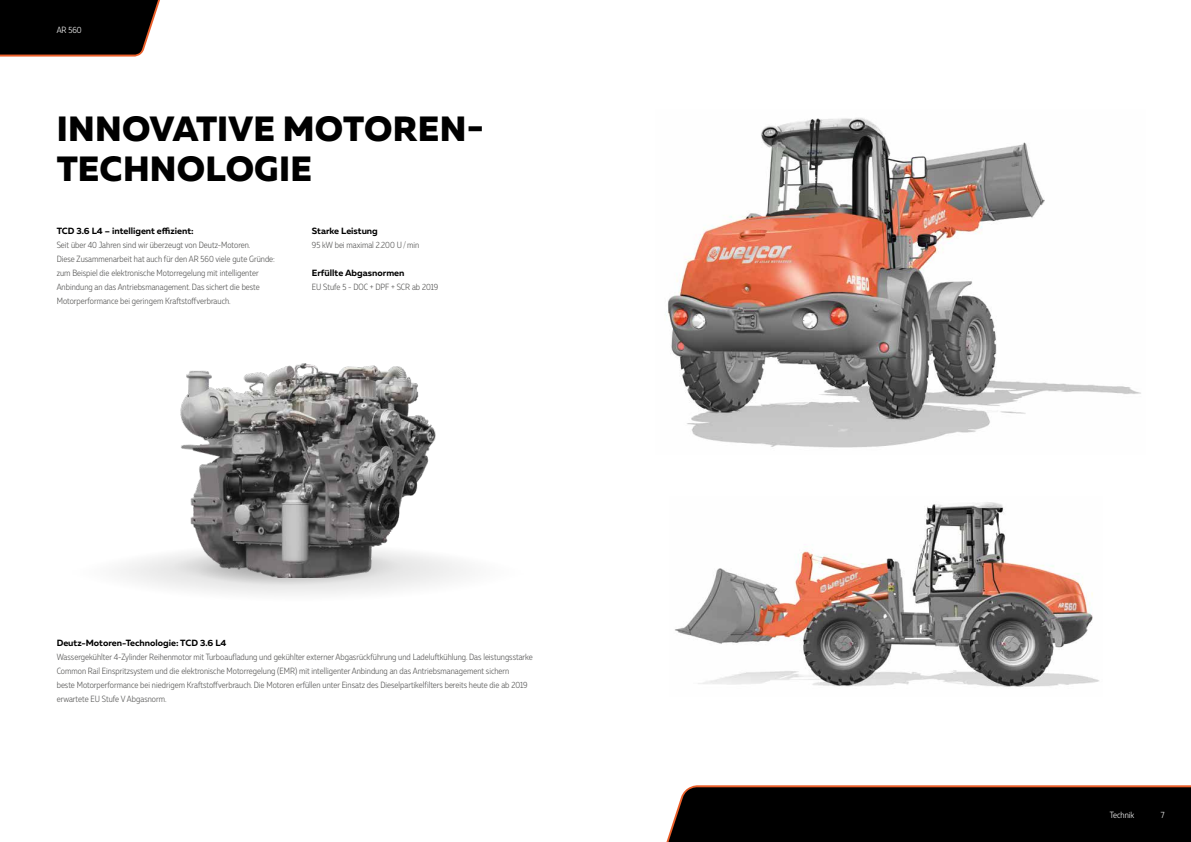
<style>
.page{position:relative;width:1191px;height:842px;background:#fff}
.page>*{position:absolute;margin:0;border:0;box-sizing:border-box;transform-origin:0 0}
.t1{font:800 35px/40px "Muller";letter-spacing:.005em;color:#000}
.t2{font:300 9px/14px "Muller Narrow";color:#575756}
.t3{font:700 9px "Muller";color:#000}
.t4{font:300 9px "Muller Narrow";color:#fff}
</style>
<div class="page">
<svg style="left:41px;top:524px;width:514px;height:97px"></svg>
<img style="left:172px;top:363px;width:274px;height:214px">
<img style="left:666px;top:118px;width:475px;height:330px">
<img style="left:675px;top:502px;width:424px;height:185px">
<svg style="left:0;top:0;width:160px;height:57px;background:#191311"></svg>
<svg style="left:666px;top:785px;width:525px;height:57px;background:#100b09"></svg>
<p class="t4" style="left:57px;top:24px;width:26px">AR 560</p>
<h1 class="t1" style="left:57px;top:109px;width:428px">INNOVATIVE MOTOREN-<br>TECHNOLOGIE</h1>
<p class="t3" style="left:57px;top:225px;width:138px">TCD 3.6 L4 – intelligent effizient:</p>
<p class="t2" style="left:57px;top:238px;width:220px">Seit über 40 Jahren sind wir überzeugt von Deutz-Motoren.<br>Diese Zusammenarbeit hat auch für den AR 560 viele gute Gründe: zum Beispiel die elektronische Motorregelung mit intelligenter Anbindung an das Antriebsmanagement. Das sichert die beste Motorperformance bei geringem Kraftstoffverbrauch.</p>
<p class="t3" style="left:312px;top:225px;width:67px">Starke Leistung</p>
<p class="t2" style="left:312px;top:238px;width:109px">95 kW bei maximal 2.200 U/min</p>
<p class="t3" style="left:312px;top:267px;width:94px">Erfüllte Abgasnormen</p>
<p class="t2" style="left:312px;top:280px;width:128px">EU Stufe 5 - DOC + DPF + SCR ab 2019</p>
<p class="t3" style="left:57px;top:637px;width:171px">Deutz-Motoren-Technologie: TCD 3.6 L4</p>
<p class="t2" style="left:57px;top:649px;width:478px">Wassergekühlter 4-Zylinder Reihenmotor mit Turboaufladung und gekühlter externer Abgasrückführung und Ladeluftkühlung. Das leistungsstarke Common Rail Einspritzsystem und die elektronische Motorregelung (EMR) mit intelligenter Anbindung an das Antriebsmanagement sichern<br>beste Motorperformance bei niedrigem Kraftstoffverbrauch. Die Motoren erfüllen unter Einsatz des Dieselpartikelfilters bereits heute die ab 2019 erwartete EU Stufe V Abgasnorm.</p>
<p class="t4" style="left:1109px;top:809px;width:26px">Technik</p>
<p class="t4" style="left:1160px;top:809px;width:5px">7</p>
</div>
